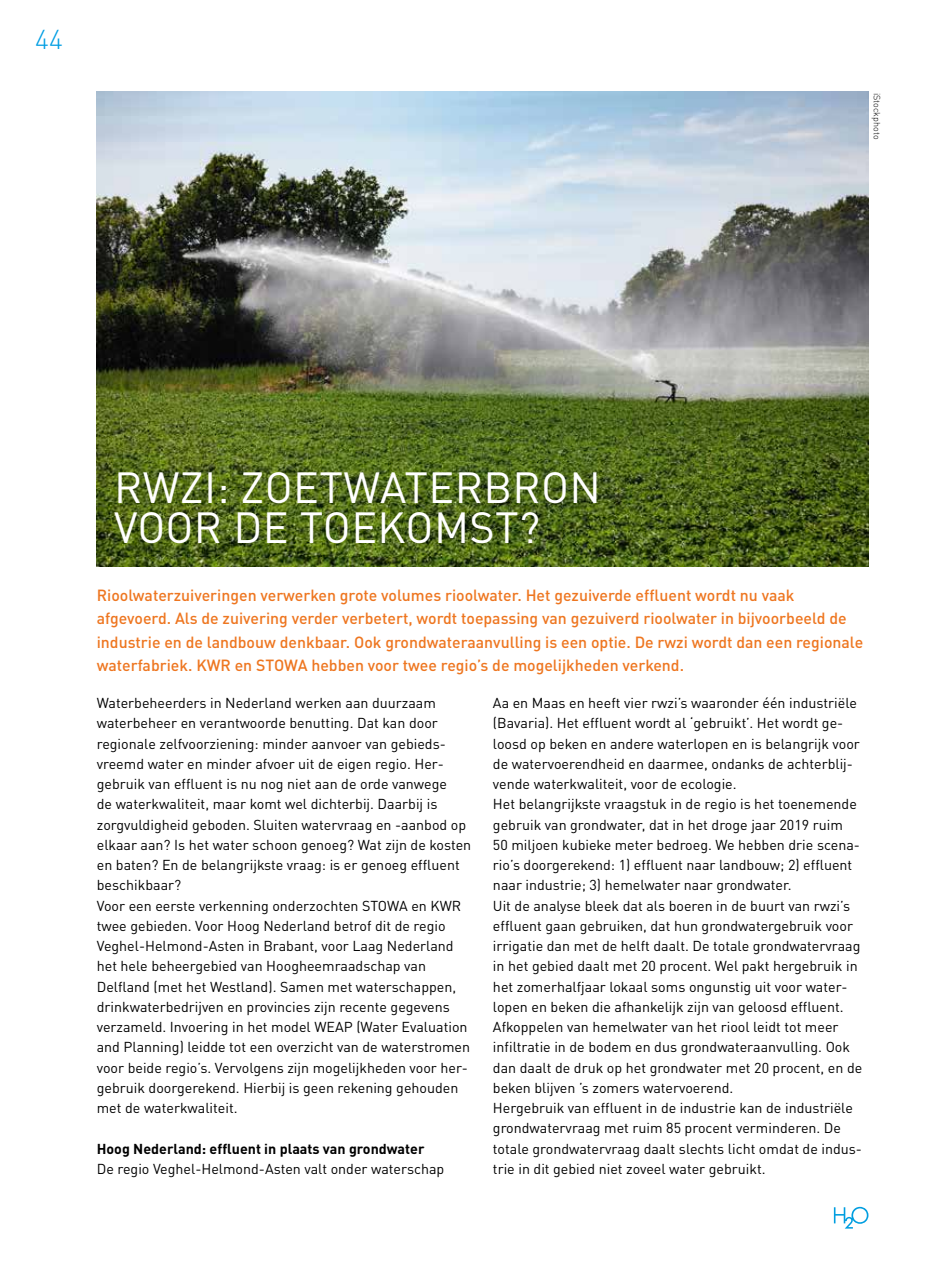
<style>
.page{position:relative;width:936px;height:1263px;background:#fff}
.page>*{position:absolute;margin:0;border:0;box-sizing:border-box;transform-origin:0 0}
.t1{font:43.05px/40px "DIN Pro";letter-spacing:.01em;color:#fff}
.t2{font:300 27px "DIN Pro";color:#009ee3}
.t3{font:500 16.05px/23.2px "DIN Pro";color:#ee7620}
.t4{font:14.25px/20.2px "DIN Pro";color:#000}
.t5{font:700 14.25px "DIN Pro";color:#000}
.t6{font:300 9px "DIN Pro";color:#000}
</style>
<div class="page">
<svg style="left:833px;top:1207px;width:35px;height:21px"></svg>
<img style="left:97px;top:92px;width:771px;height:474px">
<h2 class="t2" style="left:35px;top:18px;width:29px">44</h2>
<p class="t6" style="left:883px;top:93px;width:48px;rotate:90deg">iStockphoto</p>
<h1 class="t1" style="left:114px;top:463px;width:488px">RWZI: ZOETWATERBRON<br>VOOR DE TOEKOMST?</h1>
<p class="t3" style="left:97px;top:582px;width:768px">Rioolwaterzuiveringen verwerken grote volumes rioolwater. Het gezuiverde effluent wordt nu vaak afgevoerd. Als de zuivering verder verbetert, wordt toepassing van gezuiverd rioolwater in bijvoorbeeld de industrie en de landbouw denkbaar. Ook grondwateraanvulling is een optie. De rwzi wordt dan een regionale waterfabriek. KWR en STOWA hebben voor twee regio’s de mogelijkheden verkend.</p>
<p class="t4" style="left:97px;top:691px;width:376px">Waterbeheerders in Nederland werken aan duurzaam waterbeheer en verantwoorde benutting. Dat kan door regionale zelfvoorziening: minder aanvoer van gebieds&shy;vreemd water en minder afvoer uit de eigen regio. Her&shy;gebruik van effluent is nu nog niet aan de orde vanwege<br>de waterkwaliteit, maar komt wel dichterbij. Daarbij is zorgvuldigheid geboden. Sluiten watervraag en -aanbod op elkaar aan? Is het water schoon genoeg? Wat zijn de kosten en baten? En de belangrijkste vraag: is er genoeg effluent beschikbaar?<br>Voor een eerste verkenning onderzochten STOWA en KWR twee gebieden. Voor Hoog Nederland betrof dit de regio Veghel-Helmond-Asten in Brabant, voor Laag Nederland het hele beheergebied van Hoogheemraadschap van Delfland (met het Westland). Samen met waterschappen, drinkwaterbedrijven en provincies zijn recente gegevens verzameld. Invoering in het model WEAP (Water Evaluation and Planning) leidde tot een overzicht van de waterstromen voor beide regio’s. Vervolgens zijn mogelijkheden voor her&shy;gebruik doorgerekend. Hierbij is geen rekening gehouden met de waterkwaliteit.</p>
<p class="t5" style="left:97px;top:1137px;width:329px">Hoog Nederland: effluent in plaats van grondwater</p>
<p class="t4" style="left:97px;top:1157px;width:349px">De regio Veghel-Helmond-Asten valt onder waterschap</p>
<p class="t4" style="left:493px;top:691px;width:371px">Aa en Maas en heeft vier rwzi’s waaronder één industriële (Bavaria). Het effluent wordt al ‘gebruikt’. Het wordt ge&shy;loosd op beken en andere waterlopen en is belangrijk voor de watervoerendheid en daarmee, ondanks de achterblij&shy;vende waterkwaliteit, voor de ecologie.<br>Het belangrijkste vraagstuk in de regio is het toenemende gebruik van grondwater, dat in het droge jaar 2019 ruim<br>50 miljoen kubieke meter bedroeg. We hebben drie scena&shy;rio’s doorgerekend: 1) effluent naar landbouw; 2) effluent naar industrie; 3) hemelwater naar grondwater.<br>Uit de analyse bleek dat als boeren in de buurt van rwzi’s effluent gaan gebruiken, dat hun grondwatergebruik voor irrigatie dan met de helft daalt. De totale grondwatervraag in het gebied daalt met 20 procent. Wel pakt hergebruik in het zomerhalfjaar lokaal soms ongunstig uit voor water&shy;lopen en beken die afhankelijk zijn van geloosd effluent.<br>Afkoppelen van hemelwater van het riool leidt tot meer infiltratie in de bodem en dus grondwateraanvulling. Ook dan daalt de druk op het grondwater met 20 procent, en de beken blijven ’s zomers watervoerend.<br>Hergebruik van effluent in de industrie kan de industriële grondwatervraag met ruim 85 procent verminderen. De totale grondwatervraag daalt slechts licht omdat de indus&shy;trie in dit gebied niet zoveel water gebruikt.</p>
</div>
